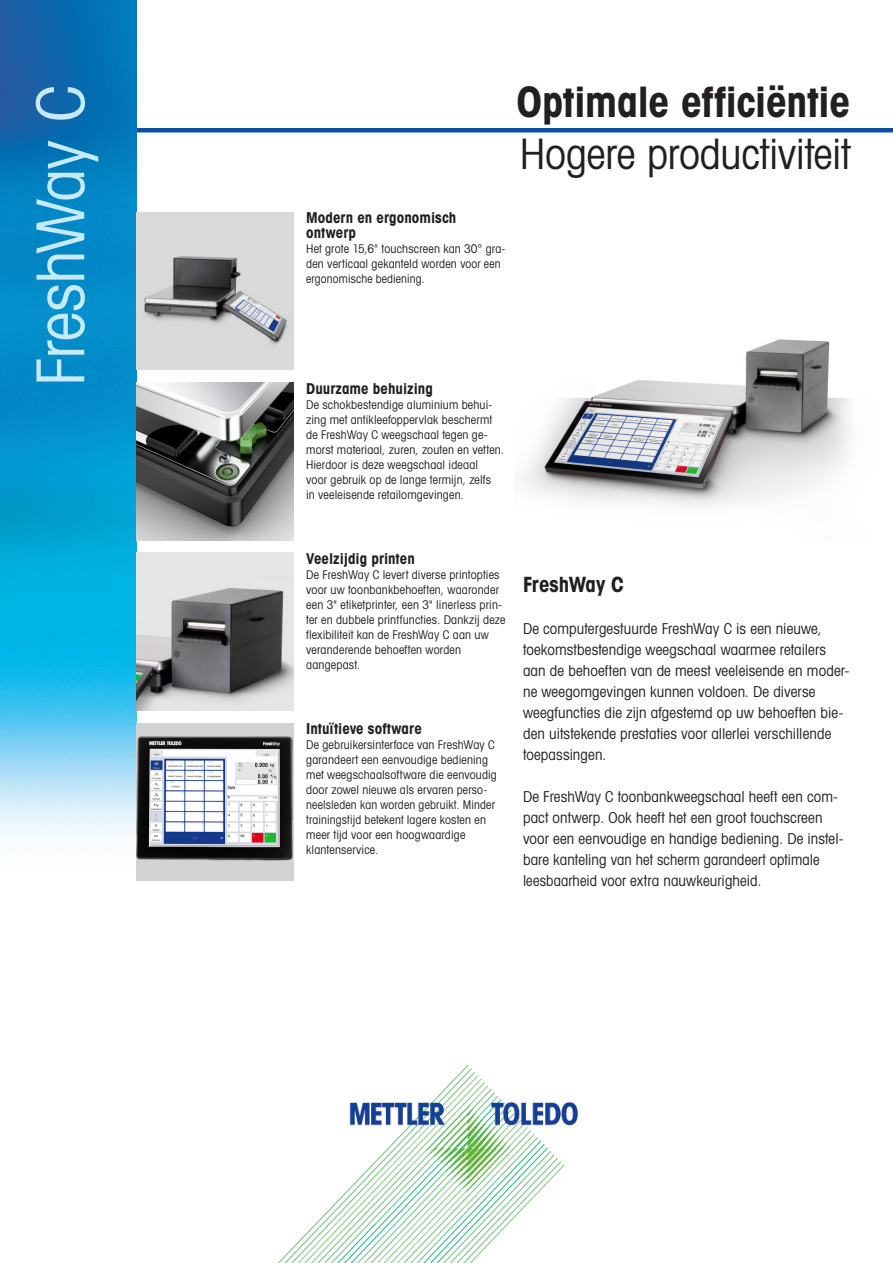
<style>
.page{position:relative;width:893px;height:1263px;background:#fff}
.page>*{position:absolute;margin:0;border:0;box-sizing:border-box;transform-origin:0 0}
.Vertical_Bar_AVG_Tex{font:66px "Avant Gardefor MT Bk";letter-spacing:-.015em;color:#c6eafa}
.Headline_Cover_AVG_b{font:42px "Avant Gardefor MT Bk";letter-spacing:-.005em;color:#231f20}
.Headline_Cover_AVG_b-2{font:42px "Avant Gardefor MT Bd";letter-spacing:-.01em;color:#231f20}
.Title_AVG_bold_14_17{font:21px "Avant Gardefor MT Bd";color:#231f20}
.Running_Text_AVG_boo{font:15px/21px "Avant Gardefor MT Bk";letter-spacing:.005em;color:#231f20}
.Feature_DS_AVG_Title{font:15px/15px "Avant Gardefor MT Bd";color:#231f20}
.Captions_book_AVG_8{font:12px/15px "Avant Gardefor MT Bk";letter-spacing:.015em;color:#231f20}
</style>
<div class="page">
<hr style="left:111px;top:128px;width:782px;height:4px;background:#0a4fa2">
<img style="left:0;top:0;width:136px;height:837px">
<div style="left:136px;top:723px;width:157px;height:157px;background:#d1d2d4"></div>
<img style="left:136px;top:789px;width:152px;height:72px">
<img style="left:136px;top:553px;width:157px;height:157px">
<img style="left:136px;top:383px;width:157px;height:157px">
<img style="left:136px;top:213px;width:157px;height:157px">
<img style="left:524px;top:339px;width:325px;height:168px">
<img style="left:137px;top:737px;width:156px;height:123px">
<img style="left:278px;top:1064px;width:300px;height:199px">
<p class="Vertical_Bar_AVG_Tex" style="left:20px;top:386px;width:303px;rotate:-90deg">FreshWay C</p>
<p class="Headline_Cover_AVG_b-2" style="left:517px;top:75px;width:335px">Optimale efficiëntie</p>
<p class="Headline_Cover_AVG_b" style="left:520px;top:128px;width:332px">Hogere productiviteit</p>
<p class="Feature_DS_AVG_Title" style="left:306px;top:210px;width:152px">Modern en ergonomisch ontwerp</p>
<p class="Captions_book_AVG_8" style="left:306px;top:241px;width:201px">Het grote 15,6" touchscreen kan 30° gra&shy;den verticaal gekanteld worden voor een ergonomische bediening.</p>
<p class="Feature_DS_AVG_Title" style="left:306px;top:380px;width:128px">Duurzame behuizing</p>
<p class="Captions_book_AVG_8" style="left:306px;top:396px;width:199px">De schokbestendige aluminium behui&shy;zing met antikleefoppervlak beschermt de FreshWay C weegschaal tegen ge&shy;morst materiaal, zuren, zouten en vetten.<br>Hierdoor is deze weegschaal ideaal<br>voor gebruik op de lange termijn, zelfs<br>in veeleisende retailomgevingen.</p>
<p class="Feature_DS_AVG_Title" style="left:306px;top:550px;width:110px">Veelzijdig printen</p>
<p class="Captions_book_AVG_8" style="left:306px;top:567px;width:201px">De FreshWay C levert diverse printopties voor uw toonbankbehoeften, waaronder een 3" etiketprinter, een 3" linerless prin&shy;ter en dubbele printfuncties. Dankzij deze flexibiliteit kan de FreshWay C aan uw veranderende behoeften worden aangepast.</p>
<p class="Feature_DS_AVG_Title" style="left:306px;top:720px;width:117px">Intuïtieve software</p>
<p class="Captions_book_AVG_8" style="left:306px;top:737px;width:192px">De gebruikersinterface van FreshWay C garandeert een eenvoudige bediening met weegschaalsoftware die eenvoudig door zowel nieuwe als ervaren perso&shy;neelsleden kan worden gebruikt. Minder trainingstijd betekent lagere kosten en meer tijd voor een hoogwaardige klantenservice.</p>
<p class="Title_AVG_bold_14_17" style="left:523px;top:571px;width:103px">FreshWay C</p>
<p class="Running_Text_AVG_boo" style="left:523px;top:618px;width:328px">De computergestuurde FreshWay C is een nieuwe, toekomstbestendige weegschaal waarmee retailers aan de behoeften van de meest veeleisende en moder&shy;ne weegomgevingen kunnen voldoen. De diverse weegfuncties die zijn afgestemd op uw behoeften bie&shy;den uitstekende prestaties voor allerlei verschillende toepassingen.</p>
<p class="Running_Text_AVG_boo" style="left:523px;top:786px;width:322px">De FreshWay C toonbankweegschaal heeft een com&shy;pact ontwerp. Ook heeft het een groot touchscreen voor een eenvoudige en handige bediening. De instel&shy;bare kanteling van het scherm garandeert optimale leesbaarheid voor extra nauwkeurigheid.</p>
</div>
